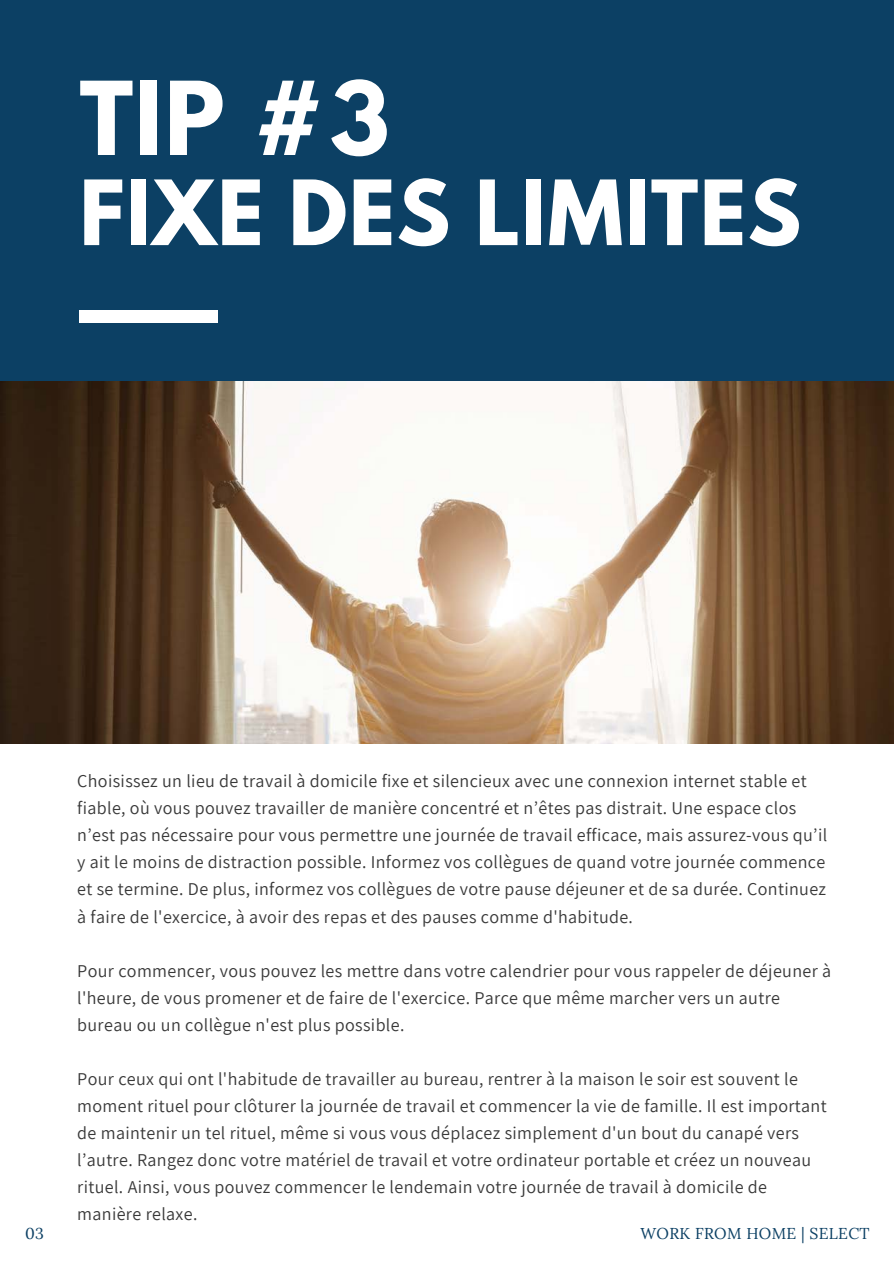
<style>
.page{position:relative;width:894px;height:1264px;background:#fff}
.page>*{position:absolute;margin:0;border:0;box-sizing:border-box;transform-origin:0 0}
.t1{font:700 90px "League Spartan";color:#fff}
.t2{font:700 79.5px "League Spartan";letter-spacing:.02em;color:#fff}
.t3{font:18px/27px "Assistant";letter-spacing:.02em;color:#383838}
.t4{font:15.75px "Lora";letter-spacing:.02em;color:#0c4064}
</style>
<div class="page">
<div style="left:0;top:0;width:893px;height:520px;background:#0c4064"></div>
<div style="left:79px;top:310px;width:139px;height:13px;background:#fff"></div>
<img style="left:0;top:381px;width:893px;height:362px">
<h1 class="t1" style="left:79px;top:74px;width:311px">TIP #3</h1>
<h2 class="t2" style="left:79px;top:173px;width:723px">FIXE DES LIMITES</h2>
<p class="t3" style="left:77px;top:767px;width:751px">Choisissez un lieu de travail à domicile fixe et silencieux avec une connexion internet stable et fiable, où vous pouvez travailler de manière concentré et n’êtes pas distrait. Une espace clos n’est pas nécessaire pour vous permettre une journée de travail efficace, mais assurez-vous qu’il y ait le moins de distraction possible. Informez vos collègues de quand votre journée commence et se termine. De plus, informez vos collègues de votre pause déjeuner et de sa durée. Continuez à faire de l'exercice, à avoir des repas et des pauses comme d'habitude.</p>
<p class="t3" style="left:77px;top:956px;width:755px">Pour commencer, vous pouvez les mettre dans votre calendrier pour vous rappeler de déjeuner à l'heure, de vous promener et de faire de l'exercice. Parce que même marcher vers un autre bureau ou un collègue n'est plus possible.</p>
<p class="t3" style="left:77px;top:1064px;width:750px">Pour ceux qui ont l'habitude de travailler au bureau, rentrer à la maison le soir est souvent le moment rituel pour clôturer la journée de travail et commencer la vie de famille. Il est important de maintenir un tel rituel, même si vous vous déplacez simplement d'un bout du canapé vers l’autre. Rangez donc votre matériel de travail et votre ordinateur portable et créez un nouveau rituel. Ainsi, vous pouvez commencer le lendemain votre journée de travail à domicile de manière relaxe.</p>
<p class="t4" style="left:25px;top:1222px;width:20px">03</p>
<p class="t4" style="left:640px;top:1222px;width:230px">WORK FROM HOME | SELECT</p>
</div>
